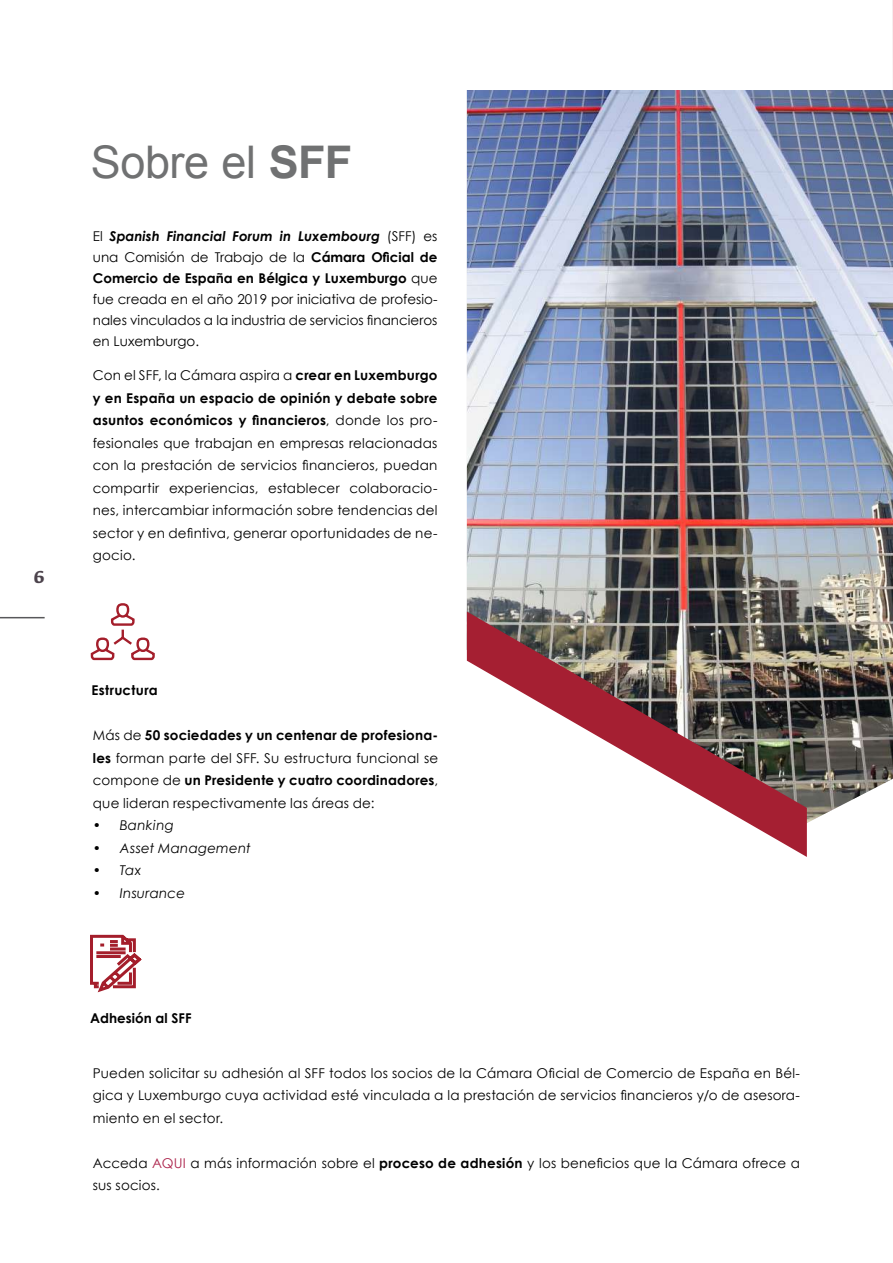
<style>
.page{position:relative;width:893px;height:1263px;background:#fff}
.page>*{position:absolute;margin:0;border:0;box-sizing:border-box;transform-origin:0 0}
.t1{font:45px "Arial";letter-spacing:-.01em;color:#707172}
.t2{font:700 18px "Kefa";color:#4c434c}
.t3{font:13.5px/22.5px "Century Gothic";letter-spacing:.015em;color:#000;text-align:justify}
.t4{font:italic 13.5px "Century Gothic";letter-spacing:.015em;color:#000}
.t5{font:700 13.5px "Century Gothic";color:#000}
.t6{font:700 13.5px "Century Gothic";letter-spacing:.02em;color:#000}
.s1{font-weight:700}
.s2{font-weight:700;font-style:italic}
.s3{color:#ac234b}
</style>
<div class="page">
<hr style="left:892px;top:0;width:1px;height:151px;background:#a51f32">
<img style="left:467px;top:90px;width:426px;height:733px">
<svg style="left:467px;top:611px;width:340px;height:246px"></svg>
<hr style="left:0;top:617px;width:45px;height:1px;background:#58585a">
<svg style="left:90px;top:934px;width:52px;height:59px"></svg>
<svg style="left:90px;top:603px;width:65px;height:58px"></svg>
<h2 class="t2" style="left:33px;top:564px;width:13px">6</h2>
<h1 class="t1" style="left:91px;top:132px;width:263px">Sobre el <span class="s1">SFF</span></h1>
<p class="t3" style="left:93px;top:225px;width:346px;line-height:21.1px">El <span class="s2">Spanish Financial Forum in Luxembourg</span> (SFF) es una Comisión de Trabajo de la <span class="s1">Cámara Oficial de Comercio de España en Bélgica y Luxemburgo</span> que fue creada en el año 2019 por iniciativa de profesio&shy;nales vinculados a la industria de servicios financieros en Luxemburgo.</p>
<p class="t3" style="left:93px;top:364px;width:346px">Con el SFF, la Cámara aspira a <span class="s1">crear en Luxemburgo y en España un espacio de opinión y debate sobre asuntos económicos y financieros</span>, donde los pro&shy;fesionales que trabajan en empresas relacionadas con la prestación de servicios financieros, puedan compartir experiencias, establecer colaboracio&shy;nes, intercambiar información sobre tendencias del sector y en defintiva, generar oportunidades de ne&shy;gocio.</p>
<p class="t6" style="left:91px;top:682px;width:68px">Estructura</p>
<p class="t3" style="left:93px;top:724px;width:347px">Más de <span class="s1">50 sociedades y un centenar de profesiona&shy;les</span> forman parte del SFF. Su estructura funcional se compone de <span class="s1">un Presidente y cuatro coordinadores</span>, que lideran respectivamente las áreas de:</p>
<p class="t4" style="left:93px;top:817px;width:82px">• Banking</p>
<p class="t4" style="left:93px;top:839px;width:159px">• Asset Management</p>
<p class="t4" style="left:93px;top:862px;width:50px">• Tax</p>
<p class="t4" style="left:93px;top:884px;width:94px">• Insurance</p>
<p class="t5" style="left:90px;top:1009px;width:103px">Adhesión al SFF</p>
<p class="t3" style="left:93px;top:1061px;width:709px">Pueden solicitar su adhesión al SFF todos los socios de la Cámara Oficial de Comercio de España en Bél&shy;gica y Luxemburgo cuya actividad esté vinculada a la prestación de servicios financieros y/o de asesora&shy;miento en el sector.</p>
<p class="t3" style="left:93px;top:1151px;width:709px">Acceda <span class="s3">AQUI</span> a más información sobre el <span class="s1">proceso de adhesión</span> y los beneficios que la Cámara ofrece a sus socios.</p>
</div>
